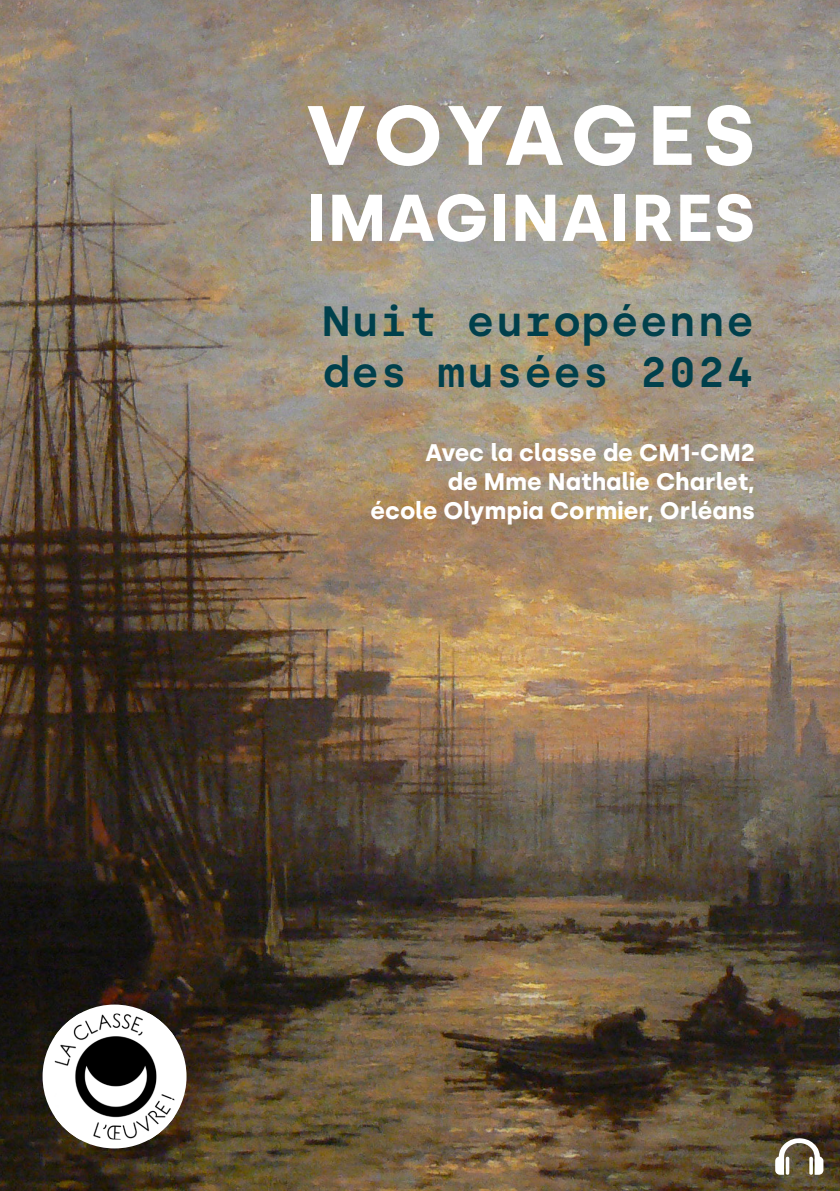
<style>
.page{position:relative;width:840px;height:1191px;background:#fff}
.page>*{position:absolute;margin:0;border:0;box-sizing:border-box;transform-origin:0 0}
.t1{font:700 84px "Silka";letter-spacing:.085em;color:#fff}
.t2{font:700 66px "Silka";letter-spacing:.025em;color:#fff}
.t3{font:600 42.4px "Silka Mono";color:#00404c}
.t4{font:700 24px "Silka";color:#fff}
</style>
<div class="page">
<img style="left:0;top:0;width:839px;height:1191px">
<svg style="left:774px;top:1137px;width:49px;height:38px"></svg>
<div style="left:43px;top:1004px;width:143px;height:144px;background:#fff;border-radius:50%"></div>
<img style="left:55px;top:1013px;width:119px;height:126px">
<p class="t1" style="left:306px;top:85px;width:449px">VOYAGES</p>
<p class="t2" style="left:306px;top:178px;width:449px">IMAGINAIRES</p>
<p class="t3" style="left:321px;top:295px;width:434px">Nuit européenne</p>
<p class="t3" style="left:321px;top:346px;width:434px">des musées 2024</p>
<p class="t4" style="left:425px;top:439px;width:330px">Avec la classe de CM1-CM2</p>
<p class="t4" style="left:447px;top:467px;width:308px">de Mme Nathalie Charlet,</p>
<p class="t4" style="left:370px;top:496px;width:385px">école Olympia Cormier, Orléans</p>
</div>
